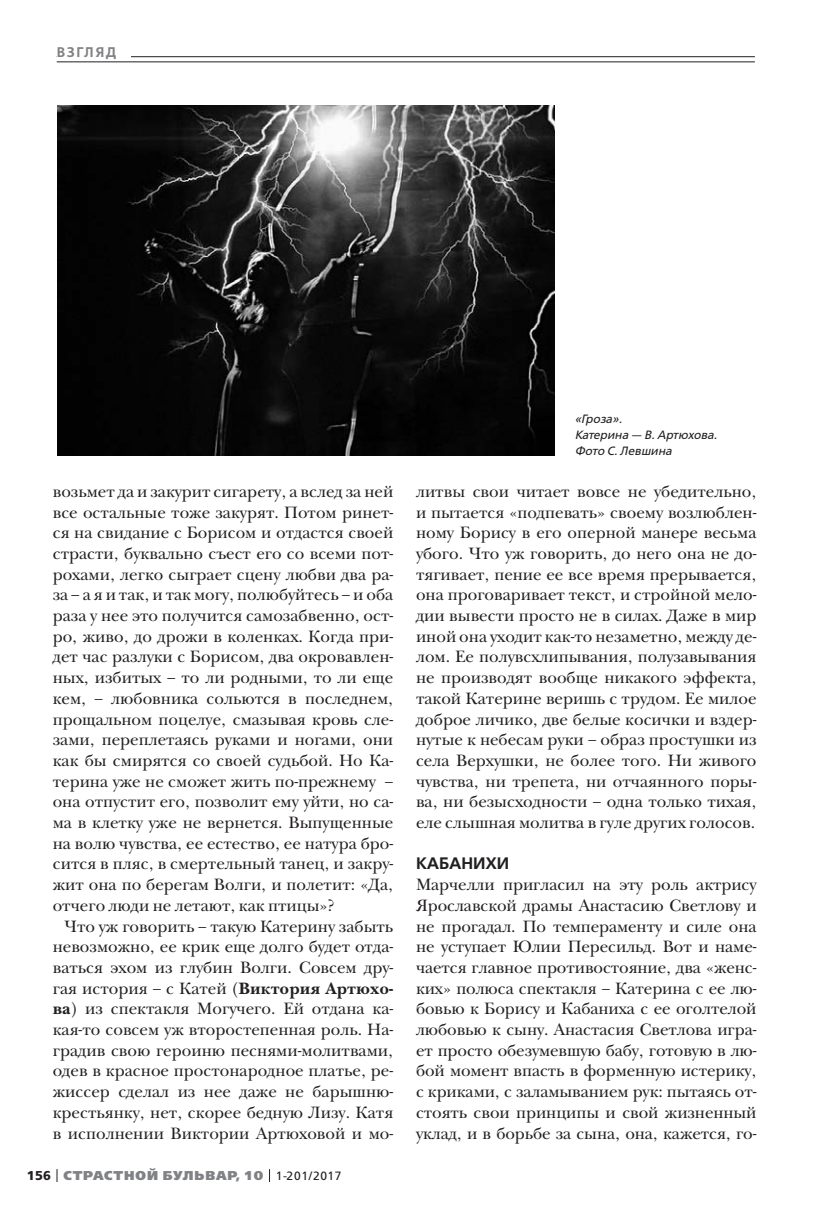
<style>
.page{position:relative;width:823px;height:1219px;background:#fff}
.page>*{position:absolute;margin:0;border:0;box-sizing:border-box;transform-origin:0 0}
.t1{font:17px/20.6px "New Baskerville ITC";color:#231f20;text-align:justify}
.t2{font:600 16.6px "Free Set";letter-spacing:-.005em;color:#231f20}
.t3{font:600 14px "Free Set";letter-spacing:.11em;color:#808285}
.t4{font:800 12.8px "Free Set";letter-spacing:.07em;color:#808285}
.t5{font:italic 12px/16px "Free Set";color:#231f20}
.s1{font-weight:700}
.s2{font-weight:700;color:#231f20}
.s3{font-weight:400;font-size:12px;color:#231f20}
</style>
<div class="page">
<svg style="left:57px;top:1169px;width:1px;height:13px"></svg>
<svg style="left:269px;top:1169px;width:1px;height:13px"></svg>
<hr style="left:57px;top:56px;width:697px;height:1px;background:#231f20">
<div style="left:57px;top:41px;width:73px;height:21px;background:#fff"></div>
<hr style="left:57px;top:62px;width:697px;height:1px;background:#231f20">
<img style="left:58px;top:106px;width:496px;height:350px">
<p class="t3" style="left:57px;top:45px;width:61px">ВЗГЛЯД</p>
<p class="t1" style="left:53px;top:483px;width:342px">возьмет да и закурит сигарету, а вслед за ней все остальные тоже закурят. Потом ринет&shy;ся на свидание с Борисом и отдастся своей страсти, буквально съест его со всеми пот&shy;рохами, легко сыграет сцену любви два ра&shy;за – а я и так, и так могу, полюбуйтесь – и оба раза у нее это получится самозабвенно, ост&shy;ро, живо, до дрожи в коленках. Когда при&shy;дет час разлуки с Борисом, два окровавлен&shy;ных, избитых – то ли родными, то ли еще кем, – любовника сольются в последнем, прощальном поцелуе, смазывая кровь сле&shy;зами, переплетаясь руками и ногами, они как бы смирятся со своей судьбой. Но Ка&shy;терина уже не сможет жить по-прежнему – она отпустит его, позволит ему уйти, но са&shy;ма в клетку уже не вернется. Выпущенные на волю чувства, ее естество, ее натура бро&shy;сится в пляс, в смертельный танец, и закру&shy;жит она по берегам Волги, и полетит: «Да, отчего люди не летают, как птицы»?</p>
<p class="t1" style="left:53px;top:917px;width:342px;text-indent:11px">Что уж говорить – такую Катерину забыть невозможно, ее крик еще долго будет отда&shy;ваться эхом из глубин Волги. Совсем дру&shy;гая история – с Катей (<span class="s1">Виктория Артюхо&shy;ва</span>) из спектакля Могучего. Ей отдана ка&shy;кая-то совсем уж второстепенная роль. На&shy;градив свою героиню песнями-молитвами, одев в красное простонародное платье, ре&shy;жиссер сделал из нее даже не барышню&shy;крестьянку, нет, скорее бедную Лизу. Катя в исполнении Виктории Артюховой и мо-</p>
<p class="t4" style="left:27px;top:1169px;width:316px"><span class="s2">156</span> СТРАСТНОЙ БУЛЬВАР, 10 <span class="s3">1-201/2017</span></p>
<p class="t5" style="left:574px;top:412px;width:144px">«Гроза».<br>Катерина — В. Артюхова.<br>Фото С. Левшина</p>
<p class="t1" style="left:416px;top:483px;width:342px">литвы свои читает вовсе не убедительно, и пытается «подпевать» своему возлюблен&shy;ному Борису в его оперной манере весьма убого. Что уж говорить, до него она не до&shy;тягивает, пение ее все время прерывается, она проговаривает текст, и стройной мело&shy;дии вывести просто не в силах. Даже в мир иной она уходит как-то незаметно, между де&shy;лом. Ее полувсхлипывания, полузавывания не производят вообще никакого эффекта, такой Катерине веришь с трудом. Ее милое доброе личико, две белые косички и вздер&shy;нутые к небесам руки – образ простушки из села Верхушки, не более того. Ни живого чувства, ни трепета, ни отчаянного поры&shy;ва, ни безысходности – одна только тихая, еле слышная молитва в гуле других голосов.</p>
<p class="t2" style="left:416px;top:856px;width:95px">КАБАНИХИ</p>
<p class="t1" style="left:416px;top:876px;width:342px">Марчелли пригласил на эту роль актрису Ярославской драмы Анастасию Светлову и не прогадал. По темпераменту и силе она не уступает Юлии Пересильд. Вот и наме&shy;чается главное противостояние, два «женс&shy;ких» полюса спектакля – Катерина с ее лю&shy;бовью к Борису и Кабаниха с ее оголтелой любовью к сыну. Анастасия Светлова игра&shy;ет просто обезумевшую бабу, готовую в лю&shy;бой момент впасть в форменную истерику, с криками, с заламыванием рук: пытаясь от&shy;стоять свои принципы и свой жизненный уклад, и в борьбе за сына, она, кажется, го-</p>
</div>
